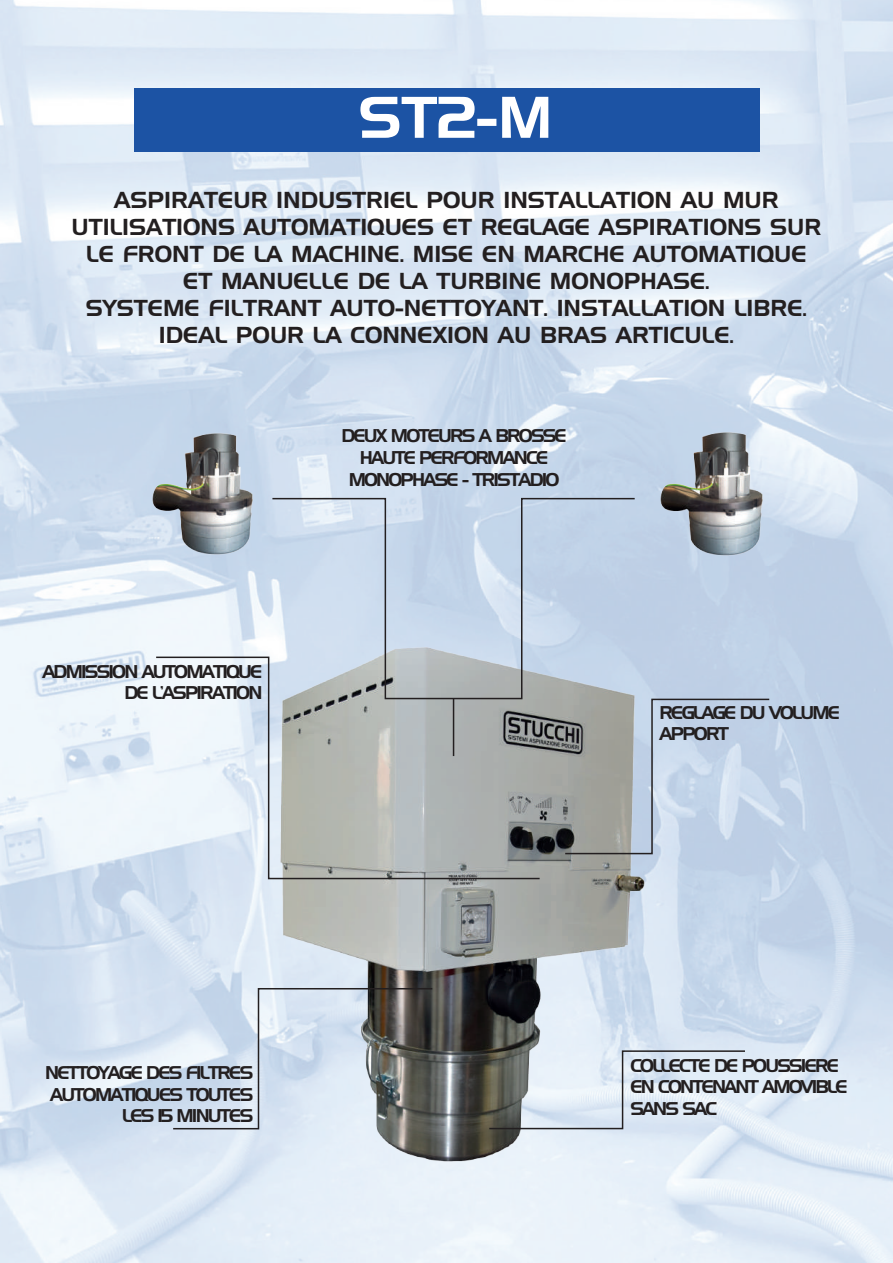
<style>
.page{position:relative;width:893px;height:1263px;background:#fff}
.page>*{position:absolute;margin:0;border:0;box-sizing:border-box;transform-origin:0 0}
.t1{font:57.15px "Handel Gothic";color:#fff}
.t2{font:22.5px/27px "Handel Gothic";color:#231f20;text-align:center}
.t3{font:18px/21.6px "Handel Gothic";letter-spacing:-.1em;color:#231f20}
</style>
<div class="page">
<img style="left:0;top:0;width:893px;height:1263px">
<div style="left:134px;top:88px;width:625px;height:64px;background:#1c53a4"></div>
<img style="left:67px;top:509px;width:791px;height:754px">
<svg style="left:488px;top:1050px;width:258px;height:80px;background:#c9d2da"></svg>
<svg style="left:155px;top:656px;width:386px;height:224px"></svg>
<svg style="left:172px;top:987px;width:262px;height:143px;background:#b5bfc8"></svg>
<svg style="left:564px;top:698px;width:207px;height:157px;background:#b3beca"></svg>
<img style="left:660px;top:429px;width:103px;height:129px">
<img style="left:152px;top:430px;width:101px;height:127px">
<svg style="left:271px;top:497px;width:365px;height:203px;background:#c2d1e0"></svg>
<hr style="left:453px;top:698px;width:1px;height:58px;background:#231f20">
<h1 class="t1" style="left:358px;top:91px;width:196px">ST2-M</h1>
<p class="t2" style="left:72px;top:188px;width:751px">ASPIRATEUR INDUSTRIEL POUR INSTALLATION AU MUR UTILISATIONS AUTOMATIQUES ET REGLAGE ASPIRATIONS SUR LE FRONT DE LA MACHINE. MISE EN MARCHE AUTOMATIQUE ET MANUELLE DE LA TURBINE MONOPHASE.<br>SYSTEME FILTRANT AUTO-NETTOYANT. INSTALLATION LIBRE.<br>IDEAL POUR LA CONNEXION AU BRAS ARTICULE.</p>
<p class="t3" style="left:42px;top:662px;width:221px;text-align:right">ADMISSION AUTOMATIQUE<br>DE L'ASPIRATION</p>
<p class="t3" style="left:341px;top:426px;width:227px;text-align:center">DEUX MOTEURS A BROSSE<br>HAUTE PERFORMANCE<br>MONOPHASE - TRISTADIO</p>
<p class="t3" style="left:660px;top:702px;width:182px">REGLAGE DU VOLUME<br>APPORT</p>
<p class="t3" style="left:45px;top:1063px;width:210px;text-align:right">NETTOYAGE DES FILTRES<br>AUTOMATIQUES TOUTES<br>LES 15 MINUTES</p>
<p class="t3" style="left:630px;top:1055px;width:219px">COLLECTE DE POUSSIERE<br>EN CONTENANT AMOVIBLE<br>SANS SAC</p>
</div>
